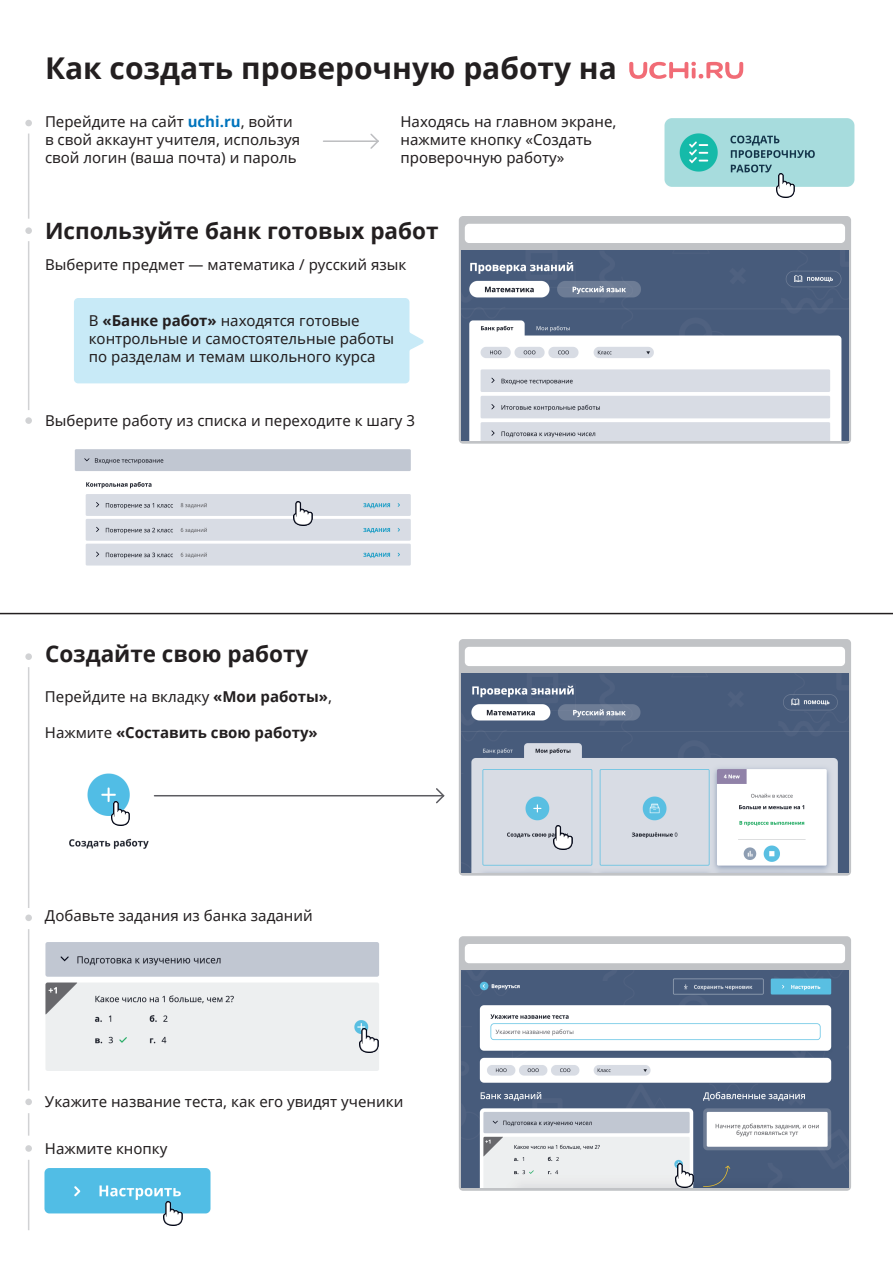
<style>
.page{position:relative;width:893px;height:1263px;background:#fff}
.page>*{position:absolute;margin:0;border:0;box-sizing:border-box;transform-origin:0 0}
.t1{font:700 30px "Noto Sans";color:#231f20}
.t2{font:700 22.5px "Noto Sans";color:#231f20}
.t3{font:15px/18px "Noto Sans";color:#231f20}
.t4{font:700 15px "Noto Sans";color:#231f20}
.s1{font-weight:700;color:#0074bd}
.s2{font-weight:700}
.s3{font-weight:400}
</style>
<div class="page">
<hr style="left:28px;top:241px;width:1px;height:169px;background:#d1d2d4">
<div style="left:25px;top:227px;width:7px;height:7px;background:#d1d2d4;border-radius:50%"></div>
<div style="left:25px;top:417px;width:7px;height:7px;background:#d1d2d4;border-radius:50%"></div>
<hr style="left:28px;top:134px;width:1px;height:85px;background:#d1d2d4">
<div style="left:25px;top:120px;width:7px;height:6px;background:#d1d2d4;border-radius:50%"></div>
<hr style="left:28px;top:667px;width:1px;height:241px;background:#d1d2d4">
<hr style="left:28px;top:929px;width:1px;height:161px;background:#d1d2d4">
<div style="left:25px;top:653px;width:7px;height:7px;background:#d1d2d4;border-radius:50%"></div>
<svg style="left:629px;top:62px;width:114px;height:17px"></svg>
<hr style="left:323px;top:140px;width:55px;height:2px;background:#bcbdc0">
<svg style="left:369px;top:133px;width:10px;height:16px"></svg>
<img style="left:664px;top:118px;width:191px;height:69px">
<img style="left:776px;top:173px;width:19px;height:24px">
<svg style="left:459px;top:216px;width:392px;height:228px;background:#b7bbc0"></svg>
<div style="left:465px;top:224px;width:380px;height:19px;background:#fff;border-radius:4px"></div>
<img style="left:462px;top:251px;width:386px;height:190px">
<div style="left:459px;top:639px;width:392px;height:237px;background:#c1c3c6;border-radius:4px"></div>
<div style="left:465px;top:647px;width:380px;height:19px;background:#fff;border-radius:4px"></div>
<div style="left:74px;top:298px;width:350px;height:85px;background:#c8eaf7"></div>
<img style="left:462px;top:674px;width:386px;height:199px">
<svg style="left:459px;top:936px;width:392px;height:255px;background:#b7bbc0"></svg>
<div style="left:465px;top:944px;width:380px;height:19px;background:#fff;border-radius:4px"></div>
<img style="left:462px;top:971px;width:386px;height:217px">
<img style="left:74px;top:449px;width:337px;height:117px">
<img style="left:294px;top:501px;width:18px;height:24px">
<hr style="left:0;top:613px;width:893px;height:1px;background:#231f20">
<img style="left:45px;top:942px;width:334px;height:129px">
<img style="left:360px;top:1028px;width:18px;height:24px">
<div style="left:25px;top:914px;width:7px;height:7px;background:#d1d2d4;border-radius:50%"></div>
<svg style="left:28px;top:1113px;width:1px;height:23px"></svg>
<div style="left:25px;top:1098px;width:7px;height:7px;background:#d1d2d4;border-radius:50%"></div>
<hr style="left:28px;top:1160px;width:1px;height:70px;background:#d1d2d4">
<div style="left:25px;top:1145px;width:7px;height:7px;background:#d1d2d4;border-radius:50%"></div>
<img style="left:44px;top:1168px;width:167px;height:48px">
<img style="left:164px;top:1201px;width:19px;height:24px">
<img style="left:69px;top:773px;width:100px;height:76px">
<img style="left:111px;top:801px;width:19px;height:24px">
<img style="left:554px;top:825px;width:18px;height:24px">
<img style="left:675px;top:1164px;width:19px;height:24px">
<hr style="left:154px;top:795px;width:290px;height:1px;background:#5c5c61">
<svg style="left:434px;top:788px;width:11px;height:16px"></svg>
<h1 class="t1" style="left:45px;top:47px;width:573px">Как создать проверочную работу на</h1>
<p class="t3" style="left:45px;top:112px;width:257px">Перейдите на сайт <span class="s1">uchi.ru</span>, войти в свой аккаунт учителя, используя свой логин (ваша почта) и пароль</p>
<p class="t3" style="left:400px;top:112px;width:218px">Находясь на главном экране, нажмите кнопку «Создать проверочную работу»</p>
<h2 class="t2" style="left:45px;top:215px;width:395px">Используйте банк готовых работ</h2>
<p class="t3" style="left:45px;top:255px;width:363px">Выберите предмет — математика / русский язык</p>
<p class="t3" style="left:89px;top:311px;width:307px">В <span class="s2">«Банке работ»</span> находятся готовые контрольные и самостоятельные работы по разделам и темам школьного курса</p>
<p class="t3" style="left:45px;top:411px;width:372px">Выберите работу из списка и переходите к шагу 3</p>
<h2 class="t2" style="left:45px;top:637px;width:265px">Создайте свою работу</h2>
<p class="t3" style="left:45px;top:687px;width:289px">Перейдите на вкладку <span class="s2">«Мои работы»</span>,</p>
<p class="t4" style="left:45px;top:722px;width:274px"><span class="s3">Нажмите</span> «Составить свою работу»</p>
<p class="t3" style="left:45px;top:906px;width:269px">Добавьте задания из банка заданий</p>
<p class="t3" style="left:45px;top:1092px;width:360px">Укажите название теста, как его увидят ученики</p>
<p class="t3" style="left:45px;top:1139px;width:124px">Нажмите кнопку</p>
</div>
